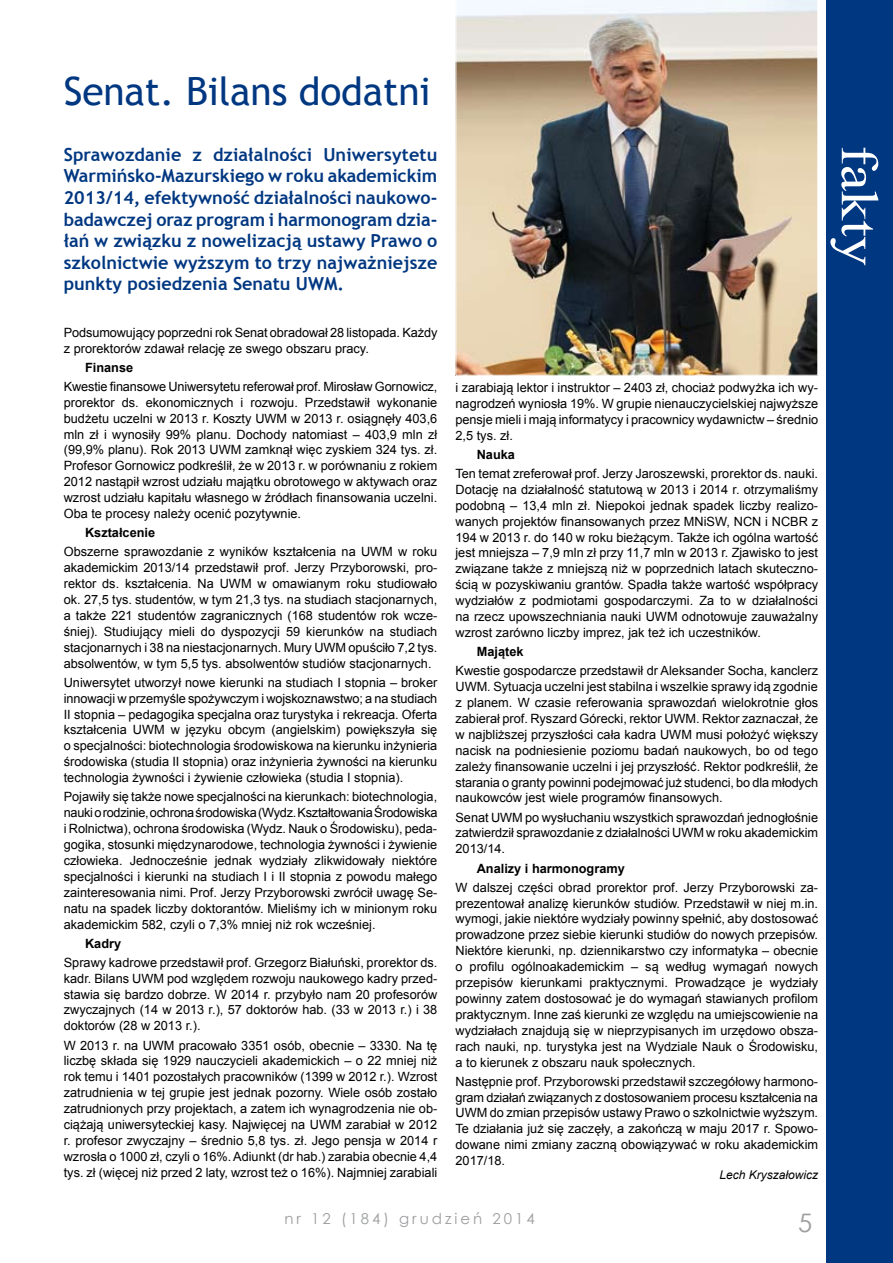
<style>
.page{position:relative;width:893px;height:1263px;background:#fff}
.page>*{position:absolute;margin:0;border:0;box-sizing:border-box;transform-origin:0 0}
.t1{font:52.65px "Times New Roman";color:#fff;scale:1.11 1}
.t2{font:39px "Trebuchet MS";letter-spacing:-.005em;color:#003781}
.t3{font:25.5px "Century Gothic";color:#9c9d9f}
.t4{font:700 18px/21.6px "Trebuchet MS";color:#003781;text-align:justify}
.t5{font:15px "Century Gothic";letter-spacing:.2em;color:#9c9d9f}
.t6{font:12.75px/15.9px "Arial";color:#000;text-align:justify}
.t7{font:700 12.75px "Arial";color:#000}
.t8{font:italic 12px "Arial";color:#000}
</style>
<div class="page">
<div style="left:827px;top:0;width:66px;height:1263px;background:#003781"></div>
<img style="left:455px;top:0;width:363px;height:376px">
<h2 class="t2" style="left:64px;top:68px;width:368px">Senat. Bilans dodatni</h2>
<p class="t4" style="left:64px;top:144px;width:375px">Sprawozdanie z działalności Uniwersytetu Warmińsko-Mazurskiego w roku akademickim 2013/14, efektywność działalności naukowo&shy;badawczej oraz program i harmonogram dzia&shy;łań w związku z nowelizacją ustawy Prawo o szkolnictwie wyższym to trzy najważniejsze punkty posiedzenia Senatu UWM.</p>
<h1 class="t1" style="left:895px;top:145px;width:110px;rotate:90deg">fakty</h1>
<p class="t6" style="left:64px;top:324px;width:375px">Podsumowujący poprzedni rok Senat obradował 28 listopada. Każdy z prorektorów zdawał relację ze swego obszaru pracy.</p>
<p class="t7" style="left:85px;top:359px;width:50px">Finanse</p>
<p class="t6" style="left:64px;top:379px;width:375px">Kwestie finansowe Uniwersytetu referował prof. Mirosław Gornowicz, prorektor ds. ekonomicznych i rozwoju. Przedstawił wykonanie budżetu uczelni w 2013 r. Koszty UWM w 2013 r. osiągnęły 403,6 mln zł i wynosiły 99% planu. Dochody natomiast – 403,9 mln zł (99,9% planu). Rok 2013 UWM zamknął więc zyskiem 324 tys. zł.<br>Profesor Gornowicz podkreślił, że w 2013 r. w porównaniu z rokiem 2012 nastąpił wzrost udziału majątku obrotowego w aktywach oraz wzrost udziału kapitału własnego w źródłach finansowania uczelni.<br>Oba te procesy należy ocenić pozytywnie.</p>
<p class="t7" style="left:85px;top:524px;width:72px">Kształcenie</p>
<p class="t6" style="left:64px;top:544px;width:375px">Obszerne sprawozdanie z wyników kształcenia na UWM w roku akademickim 2013/14 przedstawił prof. Jerzy Przyborowski, pro&shy;rektor ds. kształcenia. Na UWM w omawianym roku studiowało ok. 27,5 tys. studentów, w tym 21,3 tys. na studiach stacjonarnych, a także 221 studentów zagranicznych (168 studentów rok wcze&shy;śniej). Studiujący mieli do dyspozycji 59 kierunków na studiach stacjonarnych i 38 na niestacjonarnych. Mury UWM opuściło 7,2 tys. absolwentów, w tym 5,5 tys. absolwentów studiów stacjonarnych.</p>
<p class="t6" style="left:64px;top:674px;width:375px">Uniwersytet utworzył nowe kierunki na studiach I stopnia – broker innowacji w przemyśle spożywczym i wojskoznawstwo; a na studiach II stopnia – pedagogika specjalna oraz turystyka i rekreacja. Oferta kształcenia UWM w języku obcym (angielskim) powiększyła się o specjalności: biotechnologia środowiskowa na kierunku inżynieria środowiska (studia II stopnia) oraz inżynieria żywności na kierunku technologia żywności i żywienie człowieka (studia I stopnia).</p>
<p class="t6" style="left:64px;top:789px;width:375px">Pojawiły się także nowe specjalności na kierunkach: biotechnologia, nauki o rodzinie, ochrona środowiska (Wydz. Kształtowania Środowiska i Rolnictwa), ochrona środowiska (Wydz. Nauk o Środowisku), peda&shy;gogika, stosunki międzynarodowe, technologia żywności i żywienie człowieka. Jednocześnie jednak wydziały zlikwidowały niektóre specjalności i kierunki na studiach I i II stopnia z powodu małego zainteresowania nimi. Prof. Jerzy Przyborowski zwrócił uwagę Se&shy;natu na spadek liczby doktorantów. Mieliśmy ich w minionym roku akademickim 582, czyli o 7,3% mniej niż rok wcześniej.</p>
<p class="t7" style="left:85px;top:935px;width:38px">Kadry</p>
<p class="t6" style="left:64px;top:954px;width:375px">Sprawy kadrowe przedstawił prof. Grzegorz Białuński, prorektor ds. kadr. Bilans UWM pod względem rozwoju naukowego kadry przed&shy;stawia się bardzo dobrze. W 2014 r. przybyło nam 20 profesorów zwyczajnych (14 w 2013 r.), 57 doktorów hab. (33 w 2013 r.) i 38 doktorów (28 w 2013 r.).</p>
<p class="t6" style="left:64px;top:1037px;width:375px">W 2013 r. na UWM pracowało 3351 osób, obecnie – 3330. Na tę liczbę składa się 1929 nauczycieli akademickich – o 22 mniej niż rok temu i 1401 pozostałych pracowników (1399 w 2012 r.). Wzrost zatrudnienia w tej grupie jest jednak pozorny. Wiele osób zostało zatrudnionych przy projektach, a zatem ich wynagrodzenia nie ob&shy;ciążają uniwersyteckiej kasy. Najwięcej na UWM zarabiał w 2012 r. profesor zwyczajny – średnio 5,8 tys. zł. Jego pensja w 2014 r wzrosła o 1000 zł, czyli o 16%. Adiunkt (dr hab.) zarabia obecnie 4,4 tys. zł (więcej niż przed 2 laty, wzrost też o 16%). Najmniej zarabiali</p>
<p class="t6" style="left:455px;top:380px;width:364px">i zarabiają lektor i instruktor – 2403 zł, chociaż podwyżka ich wy&shy;nagrodzeń wyniosła 19%. W grupie nienauczycielskiej najwyższe pensje mieli i mają informatycy i pracownicy wydawnictw – średnio 2,5 tys. zł.</p>
<p class="t7" style="left:477px;top:446px;width:40px">Nauka</p>
<p class="t6" style="left:455px;top:466px;width:364px">Ten temat zreferował prof. Jerzy Jaroszewski, prorektor ds. nauki.<br>Dotację na działalność statutową w 2013 i 2014 r. otrzymaliśmy podobną – 13,4 mln zł. Niepokoi jednak spadek liczby realizo&shy;wanych projektów finansowanych przez MNiSW, NCN i NCBR z 194 w 2013 r. do 140 w roku bieżącym. Także ich ogólna wartość jest mniejsza – 7,9 mln zł przy 11,7 mln w 2013 r. Zjawisko to jest związane także z mniejszą niż w poprzednich latach skuteczno&shy;ścią w pozyskiwaniu grantów. Spadła także wartość współpracy wydziałów z podmiotami gospodarczymi. Za to w działalności na rzecz upowszechniania nauki UWM odnotowuje zauważalny wzrost zarówno liczby imprez, jak też ich uczestników.</p>
<p class="t7" style="left:477px;top:643px;width:48px">Majątek</p>
<p class="t6" style="left:455px;top:663px;width:364px">Kwestie gospodarcze przedstawił dr Aleksander Socha, kanclerz UWM. Sytuacja uczelni jest stabilna i wszelkie sprawy idą zgodnie z planem. W czasie referowania sprawozdań wielokrotnie głos zabierał prof. Ryszard Górecki, rektor UWM. Rektor zaznaczał, że w najbliższej przyszłości cała kadra UWM musi położyć większy nacisk na podniesienie poziomu badań naukowych, bo od tego zależy finansowanie uczelni i jej przyszłość. Rektor podkreślił, że starania o granty powinni podejmować już studenci, bo dla młodych naukowców jest wiele programów finansowych.</p>
<p class="t6" style="left:455px;top:809px;width:364px">Senat UWM po wysłuchaniu wszystkich sprawozdań jednogłośnie zatwierdził sprawozdanie z działalności UWM w roku akademickim 2013/14.</p>
<p class="t7" style="left:477px;top:859px;width:150px">Analizy i harmonogramy</p>
<p class="t6" style="left:455px;top:879px;width:364px">W dalszej części obrad prorektor prof. Jerzy Przyborowski za&shy;prezentował analizę kierunków studiów. Przedstawił w niej m.in. wymogi, jakie niektóre wydziały powinny spełnić, aby dostosować prowadzone przez siebie kierunki studiów do nowych przepisów.<br>Niektóre kierunki, np. dziennikarstwo czy informatyka – obecnie o profilu ogólnoakademickim – są według wymagań nowych przepisów kierunkami praktycznymi. Prowadzące je wydziały powinny zatem dostosować je do wymagań stawianych profilom praktycznym. Inne zaś kierunki ze względu na umiejscowienie na wydziałach znajdują się w nieprzypisanych im urzędowo obsza&shy;rach nauki, np. turystyka jest na Wydziale Nauk o Środowisku, a to kierunek z obszaru nauk społecznych.</p>
<p class="t6" style="left:455px;top:1073px;width:364px">Następnie prof. Przyborowski przedstawił szczegółowy harmono&shy;gram działań związanych z dostosowaniem procesu kształcenia na UWM do zmian przepisów ustawy Prawo o szkolnictwie wyższym.<br>Te działania już się zaczęły, a zakończą w maju 2017 r. Spowo&shy;dowane nimi zmiany zaczną obowiązywać w roku akademickim 2017/18.</p>
<p class="t8" style="left:719px;top:1167px;width:100px">Lech Kryszałowicz</p>
<p class="t5" style="left:284px;top:1208px;width:252px">nr 12 (184) grudzień 2014</p>
<h3 class="t3" style="left:798px;top:1205px;width:16px">5</h3>
</div>
